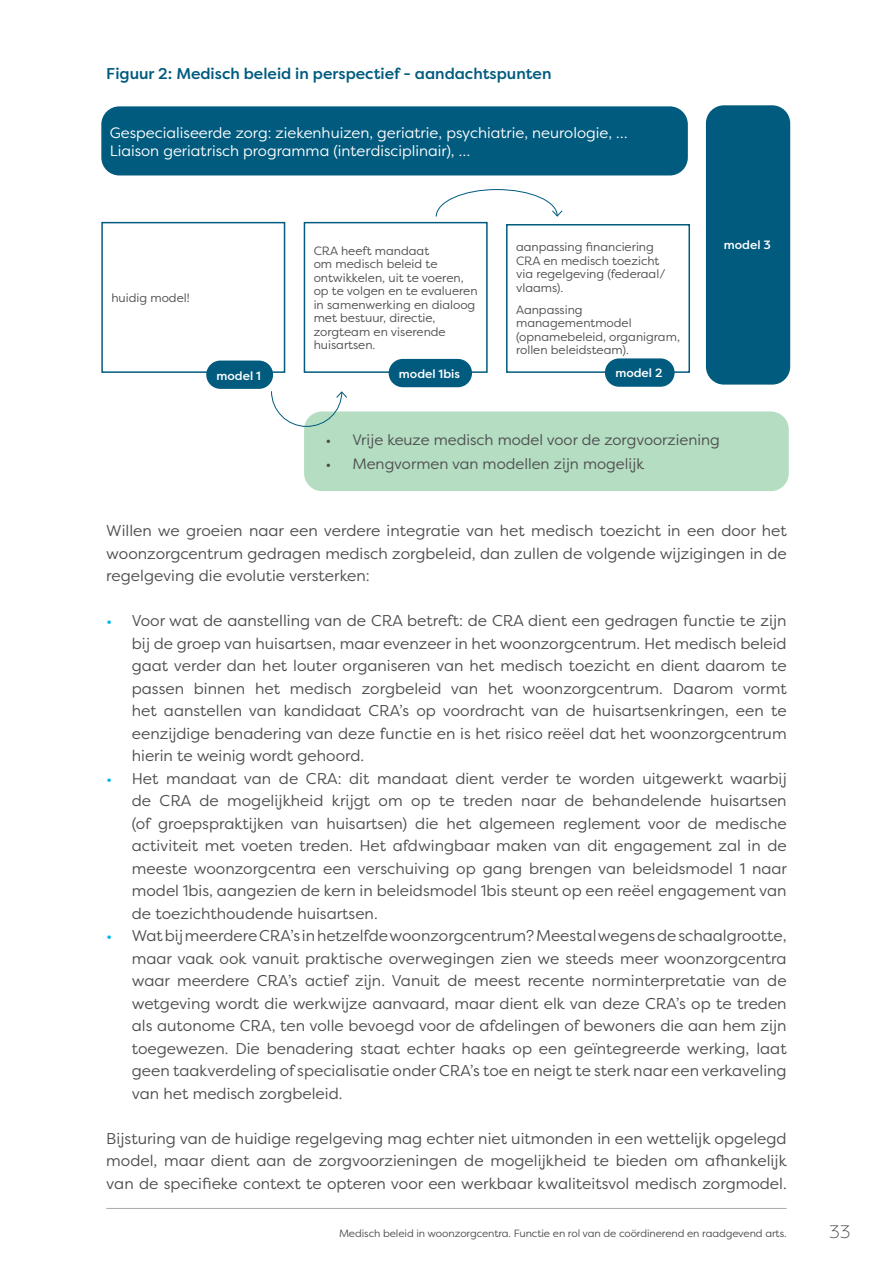
<style>
.page{position:relative;width:893px;height:1263px;background:#fff}
.page>*{position:absolute;margin:0;border:0;box-sizing:border-box;transform-origin:0 0}
.t1{font:300 18px "Filson Pro";color:#4d4d4f}
.t2{font:15.6px/22.5px "Filson Pro";color:#4d4d4f;text-align:justify}
.t3{font:500 15.6px "Filson Pro";color:#005b7f}
.t4{font:15px/18px "Filson Pro";color:#fff}
.t5{font:15px "Filson Pro";color:#4d4d4f}
.t6{font:12px/13.5px "Filson Pro";color:#4d4d4f}
.t7{font:500 12px "Filson Pro";color:#fff}
.t8{font:10.5px "Filson Pro";letter-spacing:-.01em;color:#4d4d4f}
.s1{color:#00b6f1}
</style>
<div class="page">
<hr style="left:106px;top:1208px;width:681px;height:1px;background:#a7a9ac">
<div style="left:101px;top:106px;width:587px;height:69px;background:#005b7f;border-radius:18px"></div>
<div style="left:101px;top:222px;width:184px;height:151px;border:2px solid #005b7f"></div>
<div style="left:206px;top:361px;width:67px;height:28px;background:#005b7f;border-radius:14px"></div>
<div style="left:304px;top:222px;width:184px;height:151px;border:2px solid #005b7f"></div>
<div style="left:506px;top:224px;width:184px;height:149px;border:2px solid #005b7f"></div>
<div style="left:389px;top:359px;width:83px;height:28px;background:#005b7f;border-radius:14px"></div>
<div style="left:605px;top:358px;width:70px;height:29px;background:#005b7f;border-radius:14px"></div>
<div style="left:706px;top:105px;width:84px;height:280px;background:#005b7f;border-radius:18px"></div>
<div style="left:304px;top:411px;width:485px;height:80px;background:#b4ddc1;border-radius:18px"></div>
<svg style="left:271px;top:391px;width:77px;height:36px"></svg>
<svg style="left:435px;top:189px;width:128px;height:28px"></svg>
<p class="t3" style="left:106px;top:63px;width:447px">Figuur 2: Medisch beleid in perspectief - aandachtspunten</p>
<p class="t4" style="left:110px;top:123px;width:519px">Gespecialiseerde zorg: ziekenhuizen, geriatrie, psychiatrie, neurologie, …<br>Liaison geriatrisch programma (interdisciplinair), …</p>
<p class="t6" style="left:111px;top:291px;width:80px">huidig model!</p>
<p class="t7" style="left:217px;top:367px;width:46px">model 1</p>
<p class="t6" style="left:314px;top:243px;width:165px">CRA heeft mandaat<br>om medisch beleid te ontwikkelen, uit te voeren, op te volgen en te evalueren in samenwerking en dialoog met bestuur, directie, zorgteam en viserende huisartsen.</p>
<p class="t6" style="left:516px;top:240px;width:151px">aanpassing financiering<br>CRA en medisch toezicht via regelgeving (federaal/ vlaams).</p>
<p class="t6" style="left:516px;top:303px;width:165px">Aanpassing managementmodel (opnamebeleid, organigram, rollen beleidsteam).</p>
<p class="t7" style="left:399px;top:365px;width:63px">model 1bis</p>
<p class="t7" style="left:615px;top:365px;width:49px">model 2</p>
<p class="t7" style="left:724px;top:237px;width:49px">model 3</p>
<p class="t5" style="left:325px;top:430px;width:396px">• Vrije keuze medisch model voor de zorgvoorziening</p>
<p class="t5" style="left:325px;top:454px;width:320px">• Mengvormen van modellen zijn mogelijk</p>
<p class="t2" style="left:106px;top:519px;width:682px">Willen we groeien naar een verdere integratie van het medisch toezicht in een door het woonzorgcentrum gedragen medisch zorgbeleid, dan zullen de volgende wijzigingen in de regelgeving die evolutie versterken:</p>
<p class="t2" style="left:132px;top:609px;width:656px;text-indent:-26px"><span class="s1">•</span> Voor wat de aanstelling van de CRA betreft: de CRA dient een gedragen functie te zijn bij de groep van huisartsen, maar evenzeer in het woonzorgcentrum. Het medisch beleid gaat verder dan het louter organiseren van het medisch toezicht en dient daarom te passen binnen het medisch zorgbeleid van het woonzorgcentrum. Daarom vormt het aanstellen van kandidaat CRA’s op voordracht van de huisartsenkringen, een te eenzijdige benadering van deze functie en is het risico reëel dat het woonzorgcentrum hierin te weinig wordt gehoord.</p>
<p class="t2" style="left:132px;top:767px;width:657px;text-indent:-26px"><span class="s1">•</span> Het mandaat van de CRA: dit mandaat dient verder te worden uitgewerkt waarbij de CRA de mogelijkheid krijgt om op te treden naar de behandelende huisartsen (of groepspraktijken van huisartsen) die het algemeen reglement voor de medische activiteit met voeten treden. Het afdwingbaar maken van dit engagement zal in de meeste woonzorgcentra een verschuiving op gang brengen van beleidsmodel 1 naar model 1bis, aangezien de kern in beleidsmodel 1bis steunt op een reëel engagement van de toezichthoudende huisartsen.</p>
<p class="t2" style="left:132px;top:924px;width:656px;text-indent:-26px"><span class="s1">•</span> Wat bij meerdere CRA’s in hetzelfde woonzorgcentrum? Meestal wegens de schaalgrootte, maar vaak ook vanuit praktische overwegingen zien we steeds meer woonzorgcentra waar meerdere CRA’s actief zijn. Vanuit de meest recente norminterpretatie van de wetgeving wordt die werkwijze aanvaard, maar dient elk van deze CRA’s op te treden als autonome CRA, ten volle bevoegd voor de afdelingen of bewoners die aan hem zijn toegewezen. Die benadering staat echter haaks op een geïntegreerde werking, laat geen taakverdeling of specialisatie onder CRA’s toe en neigt te sterk naar een verkaveling van het medisch zorgbeleid.</p>
<p class="t2" style="left:106px;top:1127px;width:682px">Bijsturing van de huidige regelgeving mag echter niet uitmonden in een wettelijk opgelegd model, maar dient aan de zorgvoorzieningen de mogelijkheid te bieden om afhankelijk van de specifieke context te opteren voor een werkbaar kwaliteitsvol medisch zorgmodel.</p>
<p class="t8" style="left:339px;top:1227px;width:449px">Medisch beleid in woonzorgcentra. Functie en rol van de coördinerend en raadgevend arts.</p>
<p class="t1" style="left:829px;top:1220px;width:23px">33</p>
</div>
